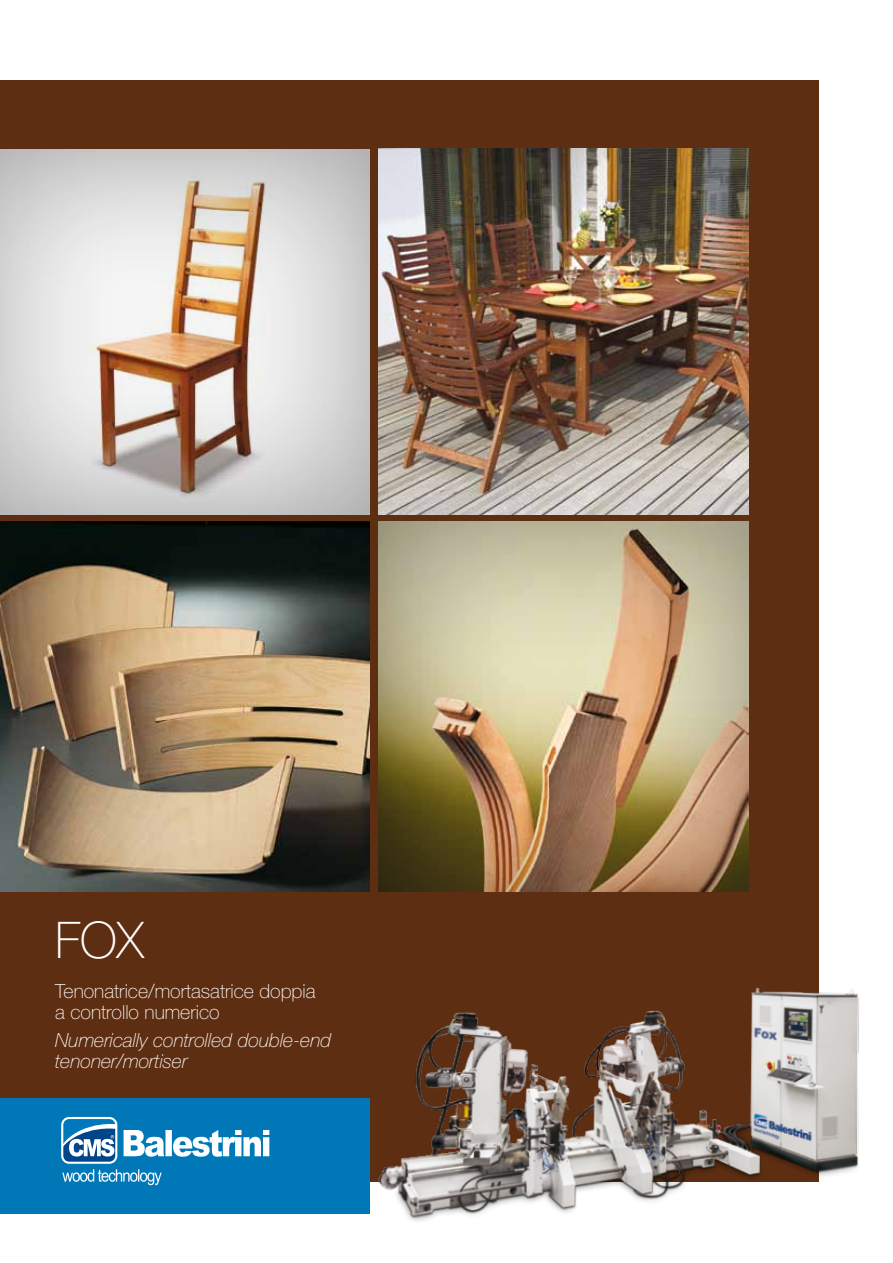
<style>
.page{position:relative;width:893px;height:1263px;background:#fff}
.page>*{position:absolute;margin:0;border:0;box-sizing:border-box;transform-origin:0 0}
.t1{font:100 50.55px "Helvetica Neue LT Std";color:#fff}
.t2{font:100 19.5px/21px "Helvetica Neue LT Std";color:#fff}
.t3{font:italic 100 19.5px/21px "Helvetica Neue LT Std";color:#fff}
</style>
<div class="page">
<div style="left:0;top:81px;width:819px;height:1101px;background:#5e2e12"></div>
<div style="left:0;top:145px;width:370px;height:372px;background:#1a171c;opacity:.4"></div>
<div style="left:0;top:1098px;width:370px;height:116px;background:#0078b8"></div>
<div style="left:61px;top:1117px;width:56px;height:47px;border:2px solid #fff;border-radius:7px"></div>
<svg style="left:62px;top:1124px;width:54px;height:39px;background:#6c9ac1"></svg>
<svg style="left:124px;top:1130px;width:145px;height:27px"></svg>
<svg style="left:62px;top:1169px;width:100px;height:16px"></svg>
<div style="left:376px;top:516px;width:372px;height:378px;background:#1a171c;opacity:.4"></div>
<img style="left:22px;top:149px;width:305px;height:365px">
<img style="left:0;top:522px;width:370px;height:370px">
<img style="left:378px;top:149px;width:370px;height:365px">
<img style="left:378px;top:987px;width:481px;height:234px">
<h1 class="t1" style="left:55px;top:911px;width:90px">FOX</h1>
<p class="t2" style="left:55px;top:980px;width:262px">Tenonatrice/mortasatrice doppia a controllo numerico</p>
<p class="t3" style="left:55px;top:1029px;width:278px">Numerically controlled double-end tenoner/mortiser</p>
</div>
